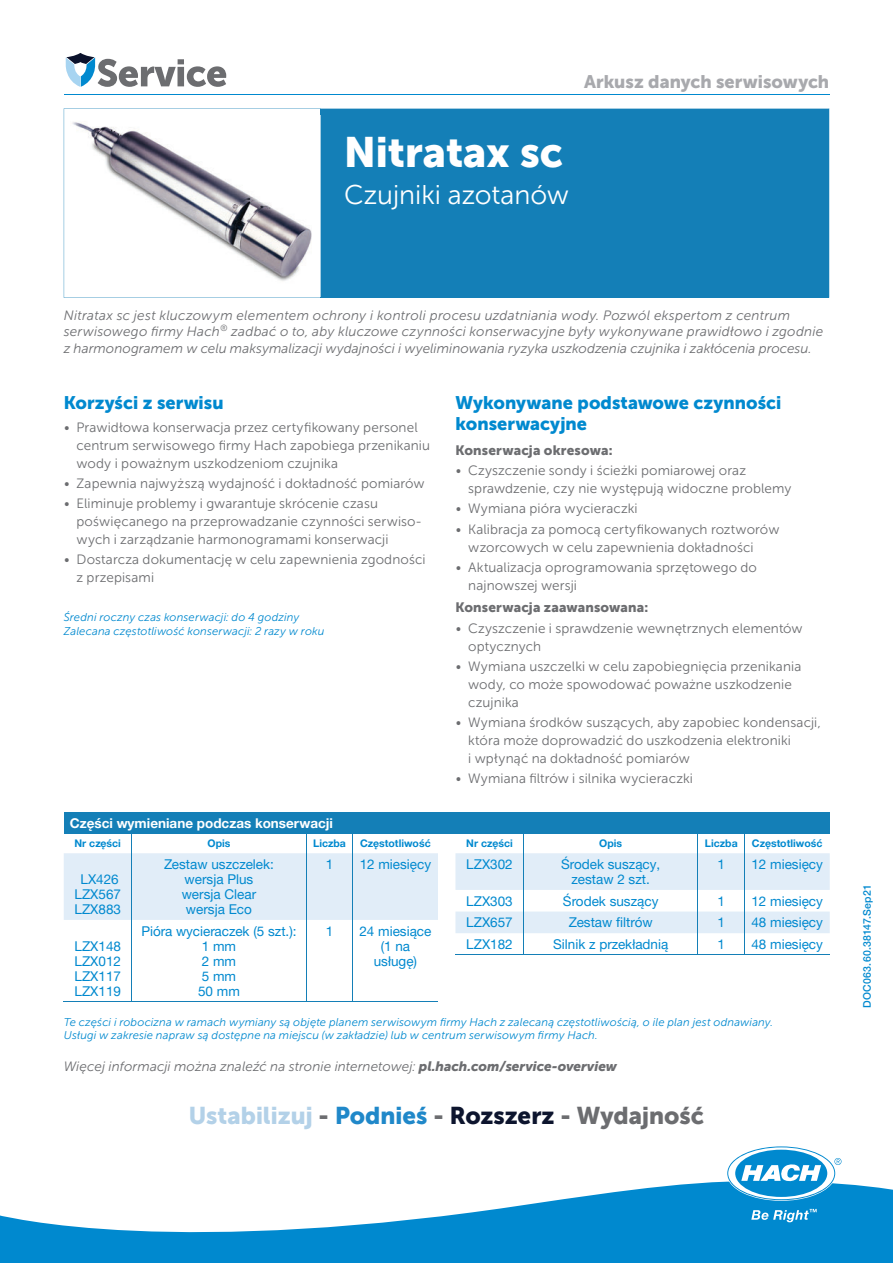
<style>
.page{position:relative;width:893px;height:1263px;background:#fff}
.page>*{position:absolute;margin:0;border:0;box-sizing:border-box;transform-origin:0 0}
.t1{font:42px "Museo Sans Cyrl 900";color:#fff}
.t2{font:27px "Museo Sans Cyrl 300";color:#fff}
.t3{font:24px "Museo Sans Cyrl 900";color:#6c6d70}
.t4{font:18px/21px "Museo Sans Cyrl 900";color:#0089cf}
.t5{font:18px "Museo Sans Cyrl 900";color:#a8a9ad}
.t6{font:13.5px/18px "Museo Sans Cyrl 300";letter-spacing:.01em;color:#6c6d70}
.t7{font:italic 13.5px/16.5px "Museo Sans Cyrl 300";letter-spacing:.01em;color:#6c6d70}
.t8{font:13.5px/15px "Helvetica Neue LTW1 G";color:#0089cf;text-align:center}
.t9{font:13.5px "Museo Sans Cyrl 900";letter-spacing:.01em;color:#6c6d70}
.t10{font:700 13.5px "Helvetica Neue LTW1 G";color:#fff}
.t11{font:italic 11.25px/13.5px "Museo Sans Cyrl 300";letter-spacing:.015em;color:#0089cf}
.t12{font:700 10.5px "Helvetica Neue LTW1 G";color:#0089cf}
.t13{font:500 10.5px "Helvetica Neue LTW1 G";letter-spacing:.02em;color:#0089cf}
.s1{font-family:"Museo Sans Cyrl 900"}
.s2{color:#b3d1e8}
.s3{color:#2088c9}
.s4{color:#0d152e}
</style>
<div class="page">
<svg style="left:0;top:1181px;width:893px;height:82px;fill:#0089cf"></svg>
<svg style="left:727px;top:1146px;width:114px;height:55px"></svg>
<svg style="left:751px;top:1209px;width:65px;height:13px"></svg>
<div style="left:321px;top:108px;width:508px;height:190px;background:#147fb7"></div>
<svg style="left:64px;top:108px;width:257px;height:190px"></svg>
<hr style="left:64px;top:94px;width:765px;height:1px;background:#0089cf">
<svg style="left:66px;top:53px;width:160px;height:34px"></svg>
<hr style="left:132px;top:920px;width:1px;height:81px;background:#147fb7">
<hr style="left:306px;top:920px;width:1px;height:81px;background:#147fb7">
<hr style="left:353px;top:920px;width:1px;height:81px;background:#147fb7">
<svg style="left:64px;top:834px;width:374px;height:86px"></svg>
<hr style="left:64px;top:1001px;width:68px;height:1px;background:#147fb7">
<hr style="left:132px;top:1001px;width:174px;height:1px;background:#147fb7">
<hr style="left:306px;top:1001px;width:47px;height:1px;background:#147fb7">
<hr style="left:353px;top:1001px;width:85px;height:1px;background:#147fb7">
<svg style="left:455px;top:834px;width:375px;height:120px"></svg>
<hr style="left:455px;top:954px;width:68px;height:1px;background:#147fb7">
<hr style="left:523px;top:954px;width:175px;height:1px;background:#147fb7">
<hr style="left:698px;top:954px;width:47px;height:1px;background:#147fb7">
<hr style="left:745px;top:954px;width:85px;height:1px;background:#147fb7">
<div style="left:64px;top:812px;width:765px;height:22px;background:#147fb7"></div>
<h3 class="t5" style="left:584px;top:72px;width:247px">Arkusz danych serwisowych</h3>
<h1 class="t1" style="left:344px;top:129px;width:220px">Nitratax sc</h1>
<h2 class="t2" style="left:344px;top:180px;width:226px">Czujniki azotanów</h2>
<p class="t7" style="left:64px;top:307px;width:761px">Nitratax sc jest kluczowym elementem ochrony i kontroli procesu uzdatniania wody. Pozwól ekspertom z centrum serwisowego firmy Hach<sup>®</sup> zadbać o to, aby kluczowe czynności konserwacyjne były wykonywane prawidłowo i zgodnie z harmonogramem w celu maksymalizacji wydajności i wyeliminowania ryzyka uszkodzenia czujnika i zakłócenia procesu.</p>
<h3 class="t4" style="left:64px;top:392px;width:161px">Korzyści z serwisu</h3>
<p class="t6" style="left:77px;top:418px;width:355px;text-indent:-13px">• Prawidłowa konserwacja przez certyfikowany personel centrum serwisowego firmy Hach zapobiega przenikaniu wody i poważnym uszkodzeniom czujnika</p>
<p class="t6" style="left:64px;top:474px;width:362px">• Zapewnia najwyższą wydajność i dokładność pomiarów</p>
<p class="t6" style="left:77px;top:494px;width:347px;text-indent:-13px">• Eliminuje problemy i gwarantuje skrócenie czasu poświęcanego na przeprowadzanie czynności serwiso&shy;wych i zarządzanie harmonogramami konserwacji</p>
<p class="t6" style="left:77px;top:551px;width:350px;text-indent:-13px">• Dostarcza dokumentację w celu zapewnienia zgodności z przepisami</p>
<p class="t11" style="left:64px;top:610px;width:262px">Średni roczny czas konserwacji: do 4 godziny<br>Zalecana częstotliwość konserwacji: 2 razy w roku</p>
<p class="t10" style="left:70px;top:815px;width:265px">Części wymieniane podczas konserwacji</p>
<p class="t12" style="left:75px;top:837px;width:48px">Nr części</p>
<p class="t12" style="left:207px;top:837px;width:24px">Opis</p>
<p class="t12" style="left:313px;top:837px;width:34px">Liczba</p>
<p class="t12" style="left:360px;top:837px;width:72px">Częstotliwość</p>
<p class="t8" style="left:75px;top:871px;width:48px">LX426<br>LZX567<br>LZX883</p>
<p class="t8" style="left:164px;top:856px;width:111px">Zestaw uszczelek: wersja Plus wersja Clear wersja Eco</p>
<p class="t8" style="left:326px;top:856px;width:9px">1</p>
<p class="t8" style="left:360px;top:856px;width:73px">12 miesięcy</p>
<p class="t8" style="left:74px;top:938px;width:48px;text-align:justify">LZX148<br>LZX012<br>LZX117<br>LZX119</p>
<p class="t8" style="left:141px;top:923px;width:157px">Pióra wycieraczek (5 szt.):<br>1 mm<br>2 mm<br>5 mm<br>50 mm</p>
<p class="t8" style="left:326px;top:923px;width:9px">1</p>
<p class="t8" style="left:359px;top:923px;width:74px">24 miesiące (1 na usługę)</p>
<h3 class="t4" style="left:455px;top:392px;width:327px">Wykonywane podstawowe czynności konserwacyjne</h3>
<p class="t9" style="left:455px;top:442px;width:158px">Konserwacja okresowa:</p>
<p class="t6" style="left:468px;top:461px;width:325px;text-indent:-13px">• Czyszczenie sondy i ścieżki pomiarowej oraz sprawdzenie, czy nie występują widoczne problemy</p>
<p class="t6" style="left:455px;top:500px;width:184px">• Wymiana pióra wycieraczki</p>
<p class="t6" style="left:468px;top:520px;width:313px;text-indent:-13px">• Kalibracja za pomocą certyfikowanych roztworów wzorcowych w celu zapewnienia dokładności</p>
<p class="t6" style="left:468px;top:558px;width:290px;text-indent:-13px">• Aktualizacja oprogramowania sprzętowego do najnowszej wersji</p>
<p class="t9" style="left:455px;top:600px;width:194px">Konserwacja zaawansowana:</p>
<p class="t6" style="left:468px;top:619px;width:336px;text-indent:-13px">• Czyszczenie i sprawdzenie wewnętrznych elementów optycznych</p>
<p class="t6" style="left:468px;top:657px;width:335px;text-indent:-13px">• Wymiana uszczelki w celu zapobiegnięcia przenikania wody, co może spowodować poważne uszkodzenie czujnika</p>
<p class="t6" style="left:468px;top:714px;width:354px;text-indent:-13px">• Wymiana środków suszących, aby zapobiec kondensacji, która może doprowadzić do uszkodzenia elektroniki<br>i wpłynąć na dokładność pomiarów</p>
<p class="t6" style="left:455px;top:770px;width:239px">• Wymiana filtrów i silnika wycieraczki</p>
<p class="t12" style="left:466px;top:837px;width:48px">Nr części</p>
<p class="t12" style="left:599px;top:837px;width:24px">Opis</p>
<p class="t12" style="left:705px;top:837px;width:34px">Liczba</p>
<p class="t12" style="left:752px;top:837px;width:72px">Częstotliwość</p>
<p class="t8" style="left:466px;top:856px;width:48px">LZX302</p>
<p class="t8" style="left:561px;top:856px;width:101px">Środek suszący, zestaw 2 szt.</p>
<p class="t8" style="left:717px;top:856px;width:9px">1</p>
<p class="t8" style="left:751px;top:856px;width:73px">12 miesięcy</p>
<p class="t8" style="left:466px;top:893px;width:48px">LZX303</p>
<p class="t8" style="left:563px;top:893px;width:97px">Środek suszący</p>
<p class="t8" style="left:717px;top:893px;width:9px">1</p>
<p class="t8" style="left:751px;top:893px;width:73px">12 miesięcy</p>
<p class="t8" style="left:466px;top:915px;width:48px">LZX657</p>
<p class="t8" style="left:569px;top:915px;width:85px">Zestaw filtrów</p>
<p class="t8" style="left:717px;top:915px;width:9px">1</p>
<p class="t8" style="left:751px;top:915px;width:73px">48 miesięcy</p>
<p class="t8" style="left:466px;top:936px;width:48px">LZX182</p>
<p class="t8" style="left:553px;top:936px;width:117px">Silnik z przekładnią</p>
<p class="t8" style="left:717px;top:936px;width:9px">1</p>
<p class="t8" style="left:751px;top:936px;width:73px">48 miesięcy</p>
<p class="t11" style="left:64px;top:1015px;width:711px">Te części i robocizna w ramach wymiany są objęte planem serwisowym firmy Hach z zalecaną częstotliwością, o ile plan jest odnawiany.<br>Usługi w zakresie napraw są dostępne na miejscu (w zakładzie) lub w centrum serwisowym firmy Hach.</p>
<p class="t7" style="left:64px;top:1058px;width:555px">Więcej informacji można znaleźć na stronie internetowej: <span class="s1">pl.hach.com/service-overview</span></p>
<h3 class="t3" style="left:189px;top:1101px;width:517px"><span class="s2">Ustabilizuj</span> - <span class="s3">Podnieś</span> - <span class="s4">Rozszerz</span> - Wydajność</h3>
<p class="t13" style="left:861px;top:1008px;width:125px;rotate:-90deg">DOC063.60.38147.Sep21</p>
</div>
